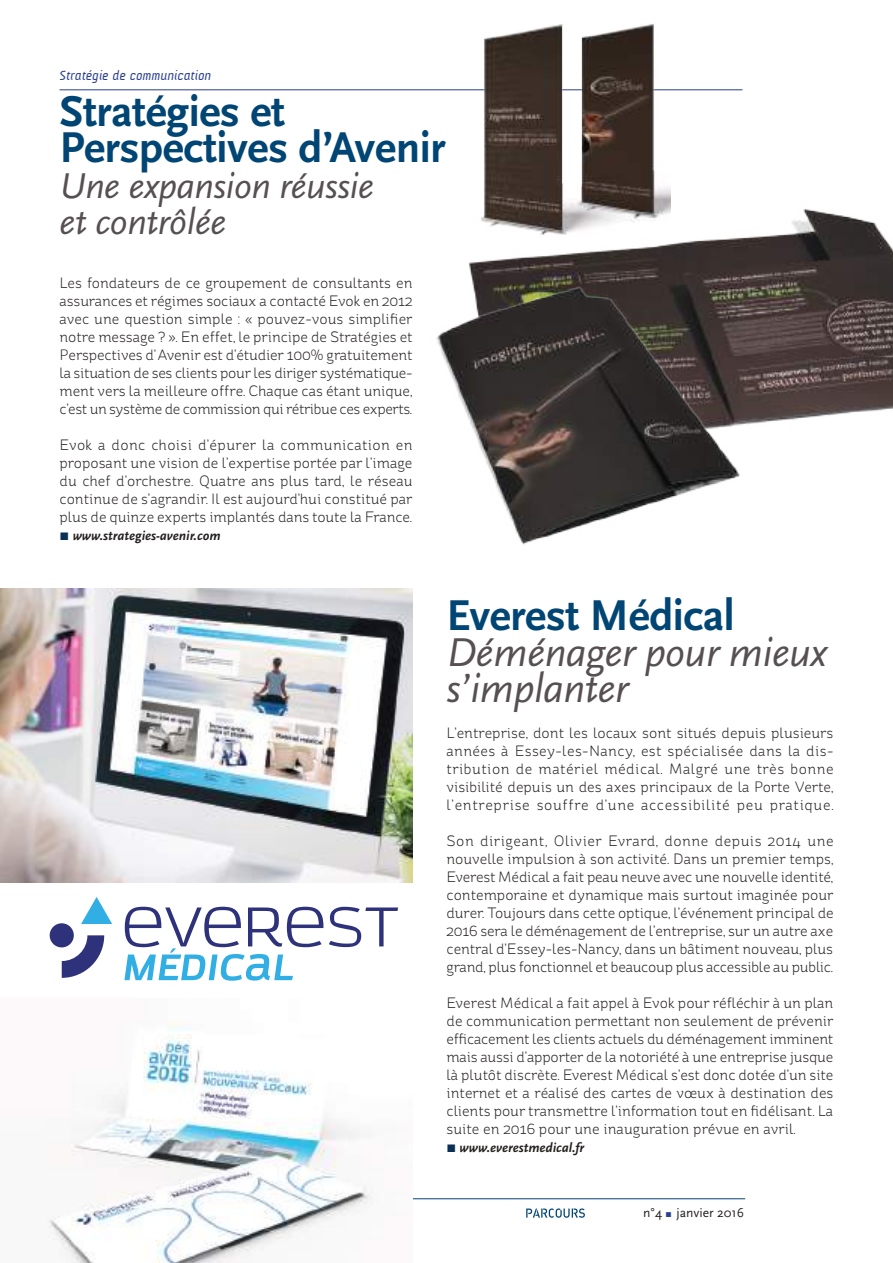
<style>
.page{position:relative;width:893px;height:1263px;background:#fff}
.page>*{position:absolute;margin:0;border:0;box-sizing:border-box;transform-origin:0 0}
.t1{font:700 45px/36px "Scala Sans";letter-spacing:-.01em;color:#004574}
.t2{font:italic 42px/36px "Scala Sans";letter-spacing:-.01em;color:#575053}
.t3{font:italic 37.5px/36px "Scala Sans";letter-spacing:-.01em;color:#575053}
.t4{font:300 15px/18px "St Ryde";letter-spacing:-.005em;color:#241f1f;text-align:justify}
.t5{font:italic 700 13.5px "Scala Sans";color:#241f1f}
.t6{font:italic 13.5px "A Udimat";color:#2a3f91}
.t7{font:13.5px "Scala Sans";color:#241f1f}
.s1{font-family:"Arial";font-weight:400;font-style:normal;font-size:16.2px;color:#0b3055}
.s2{font-family:"Arial";font-size:10.5px;color:#2a3f91}
</style>
<div class="page">
<hr style="left:51px;top:1198px;width:694px;height:1px;background:#004574">
<svg style="left:526px;top:1208px;width:59px;height:10px"></svg>
<hr style="left:60px;top:90px;width:683px;height:1px;background:#2a3f91">
<svg style="left:329px;top:907px;width:69px;height:40px"></svg>
<svg style="left:124px;top:907px;width:199px;height:74px"></svg>
<div style="left:50px;top:923px;width:24px;height:24px;background:#2e327b;border-radius:50%"></div>
<svg style="left:62px;top:935px;width:42px;height:43px"></svg>
<svg style="left:81px;top:897px;width:31px;height:27px"></svg>
<img style="left:0;top:588px;width:412px;height:294px">
<img style="left:47px;top:1022px;width:365px;height:241px">
<img style="left:469px;top:188px;width:424px;height:236px">
<img style="left:436px;top:275px;width:320px;height:270px">
<img style="left:472px;top:24px;width:198px;height:226px">
<p class="t6" style="left:60px;top:68px;width:153px">Stratégie de communication</p>
<h1 class="t1" style="left:60px;top:95px;width:388px">Stratégies et<br>Perspectives d’Avenir</h1>
<h3 class="t3" style="left:60px;top:168px;width:316px">Une expansion réussie et contrôlée</h3>
<p class="t4" style="left:60px;top:274px;width:355px">Les fondateurs de ce groupement de consultants en assurances et régimes sociaux a contacté Evok en 2012 avec une question simple : « pouvez-vous simplifier notre message ? ». En effet, le principe de Stratégies et Perspectives d’ Avenir est d’étudier 100% gratuitement la situation de ses clients pour les diriger systématique&shy;ment vers la meilleure offre. Chaque cas étant unique, c’est un système de commission qui rétribue ces experts.</p>
<p class="t4" style="left:60px;top:436px;width:355px">Evok a donc choisi d’épurer la communication en proposant une vision de l’expertise portée par l’image du chef d’orchestre. Quatre ans plus tard, le réseau continue de s’agrandir. Il est aujourd’hui constitué par plus de quinze experts implantés dans toute la France.</p>
<p class="t5" style="left:60px;top:528px;width:162px"><span class="s1">■</span> www.strategies-avenir.com</p>
<h1 class="t1" style="left:446px;top:599px;width:290px">Everest Médical</h1>
<h2 class="t2" style="left:446px;top:635px;width:382px">Déménager pour mieux s’implanter</h2>
<p class="t4" style="left:446px;top:724px;width:389px">L’entreprise, dont les locaux sont situés depuis plusieurs années à Essey-les-Nancy, est spécialisée dans la dis&shy;tribution de matériel médical. Malgré une très bonne visibilité depuis un des axes principaux de la Porte Verte, l’entreprise souffre d’une accessibilité peu pratique.</p>
<p class="t4" style="left:446px;top:832px;width:389px">Son dirigeant, Olivier Evrard, donne depuis 2014 une nouvelle impulsion à son activité. Dans un premier temps, Everest Médical a fait peau neuve avec une nouvelle identité, contemporaine et dynamique mais surtout imaginée pour durer. Toujours dans cette optique, l’événement principal de 2016 sera le déménagement de l’entreprise, sur un autre axe central d’Essey-les-Nancy, dans un bâtiment nouveau, plus grand, plus fonctionnel et beaucoup plus accessible au public.</p>
<p class="t4" style="left:446px;top:994px;width:388px">Everest Médical a fait appel à Evok pour réfléchir à un plan de communication permettant non seulement de prévenir efficacement les clients actuels du déménagement imminent mais aussi d’apporter de la notoriété à une entreprise jusque là plutôt discrète. Everest Médical s’est donc dotée d’un site internet et a réalisé des cartes de vœux à destination des clients pour transmettre l’information tout en fidélisant. La suite en 2016 pour une inauguration prévue en avril.</p>
<p class="t5" style="left:446px;top:1140px;width:139px"><span class="s1">■</span> www.everestmedical.fr</p>
<p class="t7" style="left:643px;top:1205px;width:102px">n°4 <span class="s2">■</span> janvier 2016</p>
</div>
